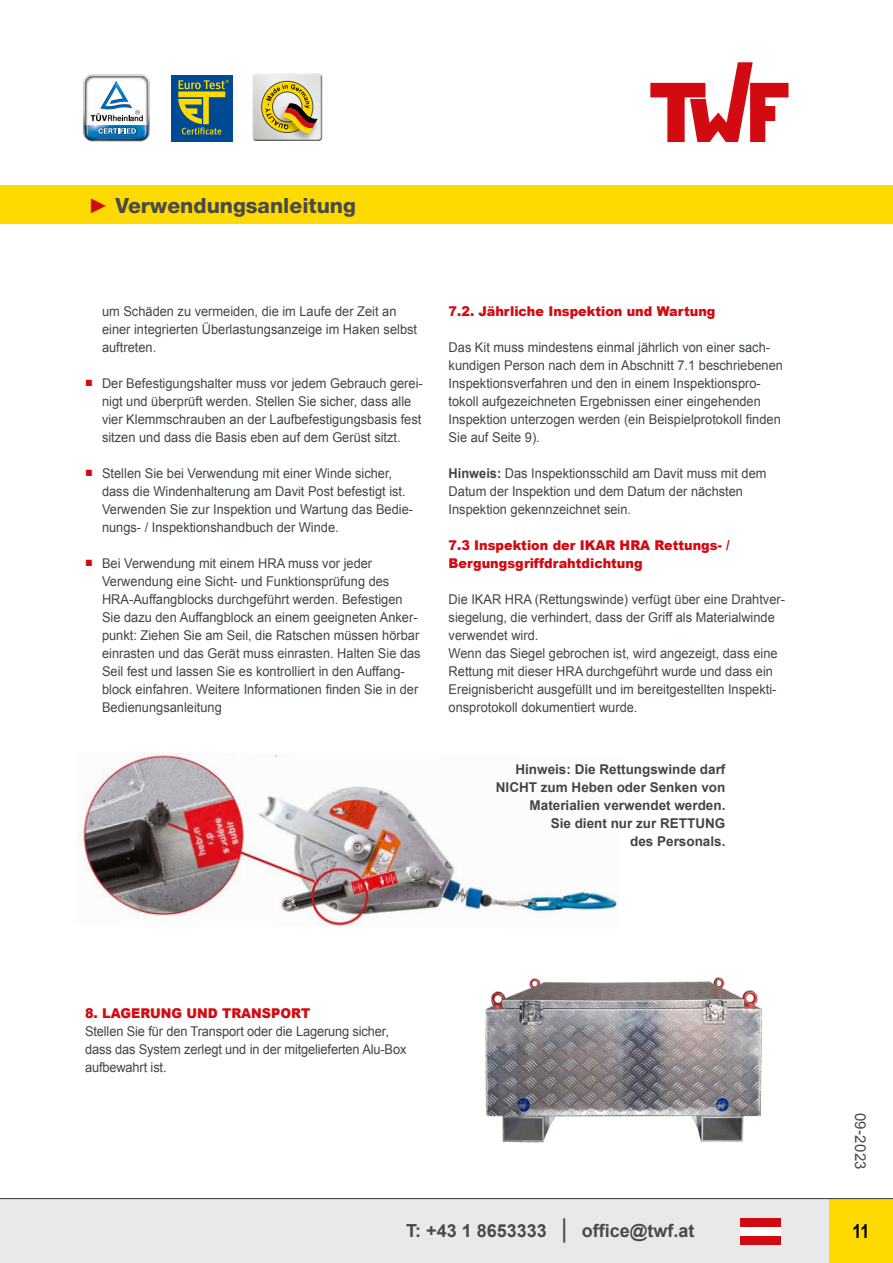
<style>
.page{position:relative;width:893px;height:1263px;background:#fff}
.page>*{position:absolute;margin:0;border:0;box-sizing:border-box;transform-origin:0 0}
.t1{font:800 21px "Helvetica Neue";color:#4a4a49}
.t2{font:700 19.5px "Arial Narrow";color:#000}
.t3{font:700 18px "Arial";color:#4a4a49}
.t4{font:15px "Arial";letter-spacing:.02em;color:#4a4a49}
.t5{font:13.5px/18px "Arial";color:#404648;scale:.95 1}
.t6{font:700 13.5px/18px "Arial";color:#404648;text-align:right}
.t7{font:900 13.5px/18px "Arial";color:#d20a11;scale:.95 1}
.t8{font:13.5px "Arial";color:#d20a11;scale:.95 1}
.s1{font-family:"Arial";font-weight:900;color:#d20a11}
.s2{font-weight:700}
.s3{font-size:18.3px}
.s4{font-size:25.95px}
</style>
<div class="page">
<svg style="left:650px;top:62px;width:138px;height:80px"></svg>
<div style="left:250px;top:73px;width:73px;height:68px;background:#000;opacity:.75"></div>
<div style="left:274px;top:103px;width:46px;height:40px;background:#000;opacity:.33"></div>
<svg style="left:261px;top:81px;width:57px;height:53px;background:#c5ac5e"></svg>
<img style="left:83px;top:75px;width:67px;height:66px">
<div style="left:171px;top:75px;width:62px;height:67px;background:#004994"></div>
<svg style="left:178px;top:80px;width:51px;height:55px"></svg>
<div style="left:0;top:185px;width:893px;height:39px;background:#ffda00"></div>
<div style="left:0;top:1199px;width:893px;height:64px;background:#e9e9e9"></div>
<div style="left:740px;top:1218px;width:41px;height:9px;background:#d20a11"></div>
<div style="left:740px;top:1227px;width:41px;height:8px;background:#fff"></div>
<div style="left:740px;top:1235px;width:41px;height:9px;background:#d20a11"></div>
<div style="left:829px;top:1198px;width:64px;height:65px;background:#ffda00"></div>
<hr style="left:0;top:1198px;width:893px;height:1px;background:#4a4a49">
<img style="left:77px;top:752px;width:541px;height:174px">
<img style="left:485px;top:977px;width:277px;height:166px">
<h1 class="t1" style="left:88px;top:193px;width:269px"><span class="s1">►</span> Verwendungsanleitung</h1>
<p class="t8" style="left:85px;top:373px;width:10px">■</p>
<p class="t8" style="left:85px;top:463px;width:10px">■</p>
<p class="t8" style="left:85px;top:553px;width:10px">■</p>
<p class="t5" style="left:102px;top:302px;width:333px">um Schäden zu vermeiden, die im Laufe der Zeit an einer integrierten Überlastungsanzeige im Haken selbst auftreten.</p>
<p class="t5" style="left:102px;top:374px;width:339px">Der Befestigungshalter muss vor jedem Gebrauch gerei&shy;nigt und überprüft werden. Stellen Sie sicher, dass alle vier Klemmschrauben an der Laufbefestigungsbasis fest sitzen und dass die Basis eben auf dem Gerüst sitzt.</p>
<p class="t5" style="left:102px;top:464px;width:329px">Stellen Sie bei Verwendung mit einer Winde sicher, dass die Windenhalterung am Davit Post befestigt ist.<br>Verwenden Sie zur Inspektion und Wartung das Bedie&shy;nungs- / Inspektionshandbuch der Winde.</p>
<p class="t5" style="left:102px;top:554px;width:337px">Bei Verwendung mit einem HRA muss vor jeder Verwendung eine Sicht- und Funktionsprüfung des HRA-Auffangblocks durchgeführt werden. Befestigen Sie dazu den Auffangblock an einem geeigneten Anker&shy;punkt: Ziehen Sie am Seil, die Ratschen müssen hörbar einrasten und das Gerät muss einrasten. Halten Sie das Seil fest und lassen Sie es kontrolliert in den Auffang&shy;block einfahren. Weitere Informationen finden Sie in der Bedienungsanleitung</p>
<p class="t7" style="left:449px;top:301px;width:282px">7.2. Jährliche Inspektion und Wartung</p>
<p class="t5" style="left:449px;top:338px;width:353px">Das Kit muss mindestens einmal jährlich von einer sach&shy;kundigen Person nach dem in Abschnitt 7.1 beschriebenen Inspektionsverfahren und den in einem Inspektionspro&shy;tokoll aufgezeichneten Ergebnissen einer eingehenden Inspektion unterzogen werden (ein Beispielprotokoll finden Sie auf Seite 9).</p>
<p class="t5" style="left:449px;top:464px;width:336px"><span class="s2">Hinweis:</span> Das Inspektionsschild am Davit muss mit dem<br>Datum der Inspektion und dem Datum der nächsten<br>Inspektion gekennzeichnet sein.</p>
<p class="t7" style="left:449px;top:535px;width:297px">7.3 Inspektion der IKAR HRA Rettungs- /<br>Bergungsgriffdrahtdichtung</p>
<p class="t5" style="left:449px;top:590px;width:356px">Die IKAR HRA (Rettungswinde) verfügt über eine Drahtver&shy;siegelung, die verhindert, dass der Griff als Materialwinde verwendet wird.<br>Wenn das Siegel gebrochen ist, wird angezeigt, dass eine Rettung mit dieser HRA durchgeführt wurde und dass ein Ereignisbericht ausgefüllt und im bereitgestellten Inspekti&shy;onsprotokoll dokumentiert wurde.</p>
<p class="t6" style="left:496px;top:761px;width:231px">Hinweis: Die Rettungswinde darf<br>NICHT zum Heben oder Senken von<br>Materialien verwendet werden.<br>Sie dient nur zur RETTUNG<br>des Personals.</p>
<p class="t7" style="left:85px;top:1003px;width:239px">8. LAGERUNG UND TRANSPORT</p>
<p class="t5" style="left:85px;top:1022px;width:340px">Stellen Sie für den Transport oder die Lagerung sicher, dass das System zerlegt und in der mitgelieferten Alu-Box aufbewahrt ist.</p>
<p class="t4" style="left:870px;top:1113px;width:58px;rotate:90deg">09<span class="s3">-</span>2023</p>
<h3 class="t3" style="left:406px;top:1218px;width:290px">T: +43 1 8653333 <span class="s4">|</span> office@twf.at</h3>
<h2 class="t2" style="left:853px;top:1216px;width:18px">11</h2>
</div>
